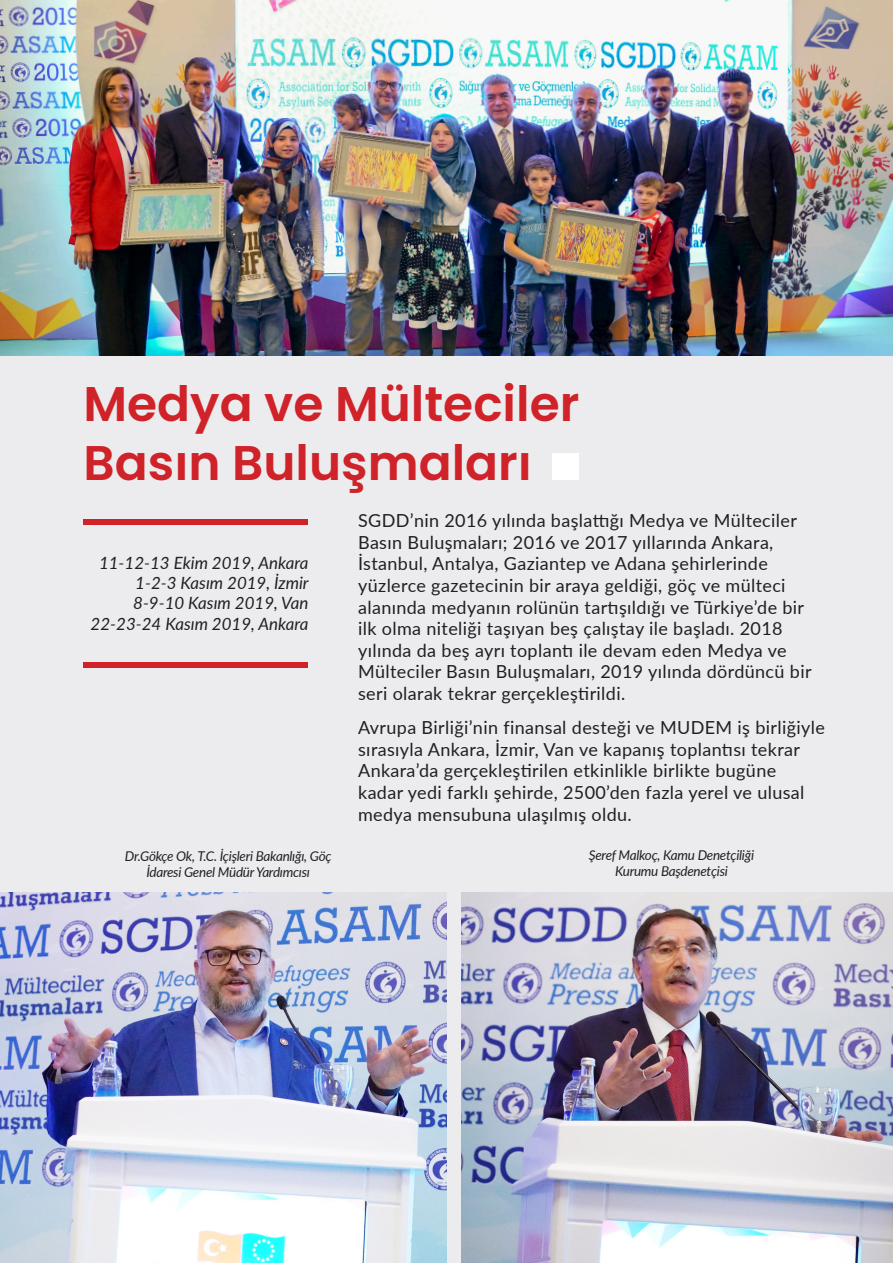
<style>
.page{position:relative;width:893px;height:1263px;background:#ececee}
.page>*{position:absolute;margin:0;border:0;box-sizing:border-box;transform-origin:0 0}
.t1{font:600 48.6px/58.3px "Poppins";color:#cf2229}
.t2{font:18px/21.6px "Lato";letter-spacing:.02em;color:#231f20}
.t3{font:italic 16.95px "Lato";color:#231f20}
.t4{font:italic 13.5px/16.2px "Lato";letter-spacing:-.02em;color:#231f20;text-align:center}
</style>
<div class="page">
<div style="left:84px;top:519px;width:224px;height:6px;background:#cf2229"></div>
<div style="left:84px;top:662px;width:224px;height:6px;background:#cf2229"></div>
<div style="left:553px;top:454px;width:26px;height:26px;background:#fff"></div>
<img style="left:0;top:0;width:893px;height:355px">
<img style="left:0;top:892px;width:446px;height:371px">
<img style="left:461px;top:892px;width:432px;height:371px">
<p class="t1" style="left:84px;top:375px;width:497px">Medya ve Mülteciler<br>Basın Buluşmaları</p>
<p class="t3" style="left:99px;top:550px;width:211px">11-12-13 Ekim 2019, Ankara</p>
<p class="t3" style="left:135px;top:571px;width:175px">1-2-3 Kasım 2019, İzmir</p>
<p class="t3" style="left:133px;top:591px;width:177px">8-9-10 Kasım 2019, Van</p>
<p class="t3" style="left:91px;top:611px;width:219px">22-23-24 Kasım 2019, Ankara</p>
<p class="t2" style="left:358px;top:509px;width:455px">SGDD’nin 2016 yılında başlattığı Medya ve Mülteciler Basın Buluşmaları; 2016 ve 2017 yıllarında Ankara, İstanbul, Antalya, Gaziantep ve Adana şehirlerinde yüzlerce gazetecinin bir araya geldiği, göç ve mülteci alanında medyanın rolünün tartışıldığı ve Türkiye’de bir ilk olma niteliği taşıyan beş çalıştay ile başladı. 2018 yılında da beş ayrı toplantı ile devam eden Medya ve Mülteciler Basın Buluşmaları, 2019 yılında dördüncü bir seri olarak tekrar gerçekleştirildi.</p>
<p class="t2" style="left:358px;top:716px;width:468px">Avrupa Birliği’nin finansal desteği ve MUDEM iş birliğiyle sırasıyla Ankara, İzmir, Van ve kapanış toplantısı tekrar Ankara’da gerçekleştirilen etkinlikle birlikte bugüne kadar yedi farklı şehirde, 2500’den fazla yerel ve ulusal medya mensubuna ulaşılmış oldu.</p>
<p class="t4" style="left:125px;top:847px;width:208px">Dr.Gökçe Ok, T.C. İçişleri Bakanlığı, Göç<br>İdaresi Genel Müdür Yardımcısı</p>
<p class="t4" style="left:589px;top:846px;width:167px">Şeref Malkoç, Kamu Denetçiliği<br>Kurumu Başdenetçisi</p>
</div>
